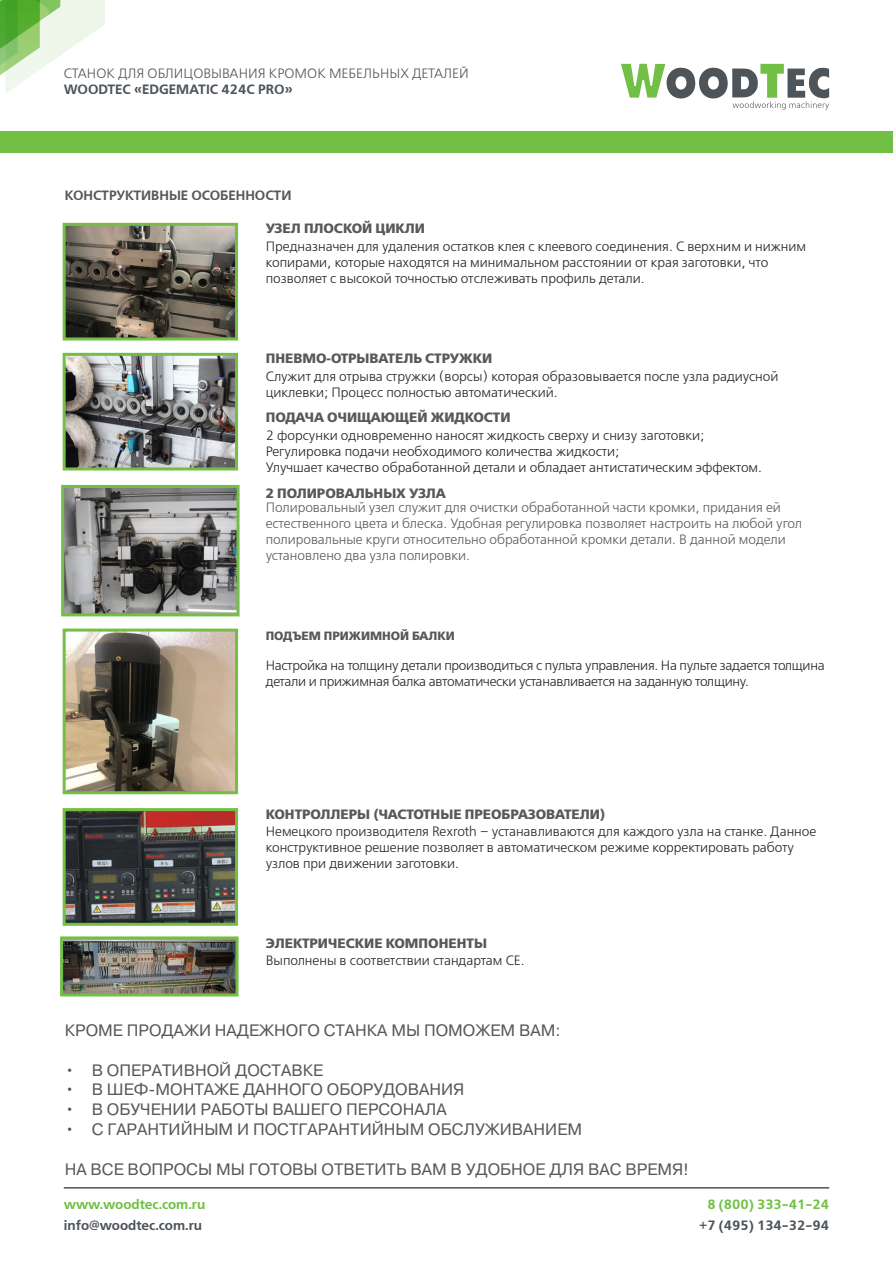
<style>
.page{position:relative;width:893px;height:1263px;background:#fff}
.page>*{position:absolute;margin:0;border:0;box-sizing:border-box;transform-origin:0 0}
.t1{font:16.5px "Pragmatica";color:#57585a}
.t2{font:13.5px/16.2px "Free Set Light C";color:#231f20}
.t3{font:13.5px/16.2px "Free Set Light C";color:#57585a}
.t4{font:13.5px/16.2px "Free Set Light C";letter-spacing:-.02em;color:#231f20}
.t5{font:13.5px "Free Set Bold C";color:#57585a}
.t6{font:13.5px "Free Set Demi C";color:#4d545a}
.t7{font:13.5px "Free Set Light C";color:#4d545a}
.t8{font:13.5px "Free Set Demi C";color:#71bf44}
.t9{font:13.5px "Free Set Demi C";color:#57585a}
.t10{font:12px "Free Set Bold C";color:#57585a}
</style>
<div class="page">
<svg style="left:0;top:0;width:105px;height:93px"></svg>
<svg style="left:621px;top:64px;width:208px;height:46px"></svg>
<div style="left:0;top:131px;width:893px;height:21px;background:#71bf44"></div>
<hr style="left:64px;top:1187px;width:765px;height:1px;background:#4d545a">
<img style="left:67px;top:357px;width:167px;height:109px">
<div style="left:63px;top:353px;width:175px;height:117px;border:3px solid #73bf45"></div>
<img style="left:65px;top:489px;width:171px;height:123px">
<div style="left:61px;top:485px;width:179px;height:131px;border:3px solid #73bf45"></div>
<img style="left:67px;top:632px;width:167px;height:158px">
<div style="left:63px;top:628px;width:175px;height:166px;border:3px solid #73bf45"></div>
<img style="left:67px;top:812px;width:167px;height:110px">
<div style="left:63px;top:808px;width:175px;height:118px;border:3px solid #73bf45"></div>
<img style="left:64px;top:940px;width:171px;height:52px">
<div style="left:60px;top:936px;width:179px;height:60px;border:3px solid #73bf45"></div>
<img style="left:67px;top:227px;width:167px;height:109px">
<div style="left:63px;top:223px;width:175px;height:117px;border:3px solid #73bf45"></div>
<p class="t7" style="left:64px;top:66px;width:406px">СТАНОК ДЛЯ ОБЛИЦОВЫВАНИЯ КРОМОК МЕБЕЛЬНЫХ ДЕТАЛЕЙ</p>
<p class="t6" style="left:64px;top:82px;width:230px">WOODTEC «EDGEMATIC 424C PRO»</p>
<p class="t9" style="left:65px;top:188px;width:228px">КОНСТРУКТИВНЫЕ ОСОБЕННОСТИ</p>
<p class="t5" style="left:266px;top:221px;width:161px">УЗЕЛ ПЛОСКОЙ ЦИКЛИ</p>
<p class="t2" style="left:266px;top:239px;width:542px">Предназначен для удаления остатков клея с клеевого соединения. С верхним и нижним копирами, которые находятся на минимальном расстоянии от края заготовки, что позволяет с высокой точностью отслеживать профиль детали.</p>
<p class="t5" style="left:266px;top:351px;width:228px">ПНЕВМО-ОТРЫВАТЕЛЬ СТРУЖКИ</p>
<p class="t2" style="left:266px;top:369px;width:514px">Служит для отрыва стружки (ворсы) которая образовывается после узла радиусной циклевки; Процесс полностью автоматический.</p>
<p class="t5" style="left:266px;top:410px;width:246px">ПОДАЧА ОЧИЩАЮЩЕЙ ЖИДКОСТИ</p>
<p class="t2" style="left:266px;top:427px;width:440px">2 форсунки одновременно наносят жидкость сверху и снизу заготовки;</p>
<p class="t2" style="left:266px;top:444px;width:355px">Регулировка подачи необходимого количества жидкости;</p>
<p class="t2" style="left:266px;top:460px;width:498px">Улучшает качество обработанной детали и обладает антистатическим эффектом.</p>
<p class="t5" style="left:266px;top:485px;width:182px">2 ПОЛИРОВАЛЬНЫХ УЗЛА</p>
<p class="t3" style="left:266px;top:500px;width:538px">Полировальный узел служит для очистки обработанной части кромки, придания ей естественного цвета и блеска. Удобная регулировка позволяет настроить на любой угол полировальные круги относительно обработанной кромки детали. В данной модели установлено два узла полировки.</p>
<p class="t10" style="left:266px;top:629px;width:190px">ПОДЪЕМ ПРИЖИМНОЙ БАЛКИ</p>
<p class="t4" style="left:266px;top:658px;width:560px">Настройка на толщину детали производиться с пульта управления. На пульте задается толщина детали и прижимная балка автоматически устанавливается на заданную толщину.</p>
<p class="t5" style="left:266px;top:806px;width:341px">КОНТРОЛЛЕРЫ (ЧАСТОТНЫЕ ПРЕОБРАЗОВАТЕЛИ)</p>
<p class="t2" style="left:266px;top:824px;width:552px">Немецкого производителя Rexroth – устанавливаются для каждого узла на станке. Данное конструктивное решение позволяет в автоматическом режиме корректировать работу узлов при движении заготовки.</p>
<p class="t5" style="left:266px;top:935px;width:223px">ЭЛЕКТРИЧЕСКИЕ КОМПОНЕНТЫ</p>
<p class="t2" style="left:266px;top:953px;width:260px">Выполнены в соответствии стандартам СЕ.</p>
<p class="t1" style="left:65px;top:1020px;width:497px">КРОМЕ ПРОДАЖИ НАДЕЖНОГО СТАНКА МЫ ПОМОЖЕМ ВАМ:</p>
<p class="t1" style="left:65px;top:1060px;width:260px">• В ОПЕРАТИВНОЙ ДОСТАВКЕ</p>
<p class="t1" style="left:65px;top:1079px;width:401px">• В ШЕФ-МОНТАЖЕ ДАННОГО ОБОРУДОВАНИЯ</p>
<p class="t1" style="left:65px;top:1099px;width:383px">• В ОБУЧЕНИИ РАБОТЫ ВАШЕГО ПЕРСОНАЛА</p>
<p class="t1" style="left:65px;top:1119px;width:519px">• С ГАРАНТИЙНЫМ И ПОСТГАРАНТИЙНЫМ ОБСЛУЖИВАНИЕМ</p>
<p class="t1" style="left:65px;top:1159px;width:625px">НА ВСЕ ВОПРОСЫ МЫ ГОТОВЫ ОТВЕТИТЬ ВАМ В УДОБНОЕ ДЛЯ ВАС ВРЕМЯ!</p>
<p class="t8" style="left:64px;top:1197px;width:143px">www.woodtec.com.ru</p>
<p class="t6" style="left:64px;top:1218px;width:140px">info@woodtec.com.ru</p>
<p class="t8" style="left:707px;top:1197px;width:123px">8 (800) 333-41-24</p>
<p class="t6" style="left:699px;top:1217px;width:131px">+7 (495) 134-32-94</p>
</div>
